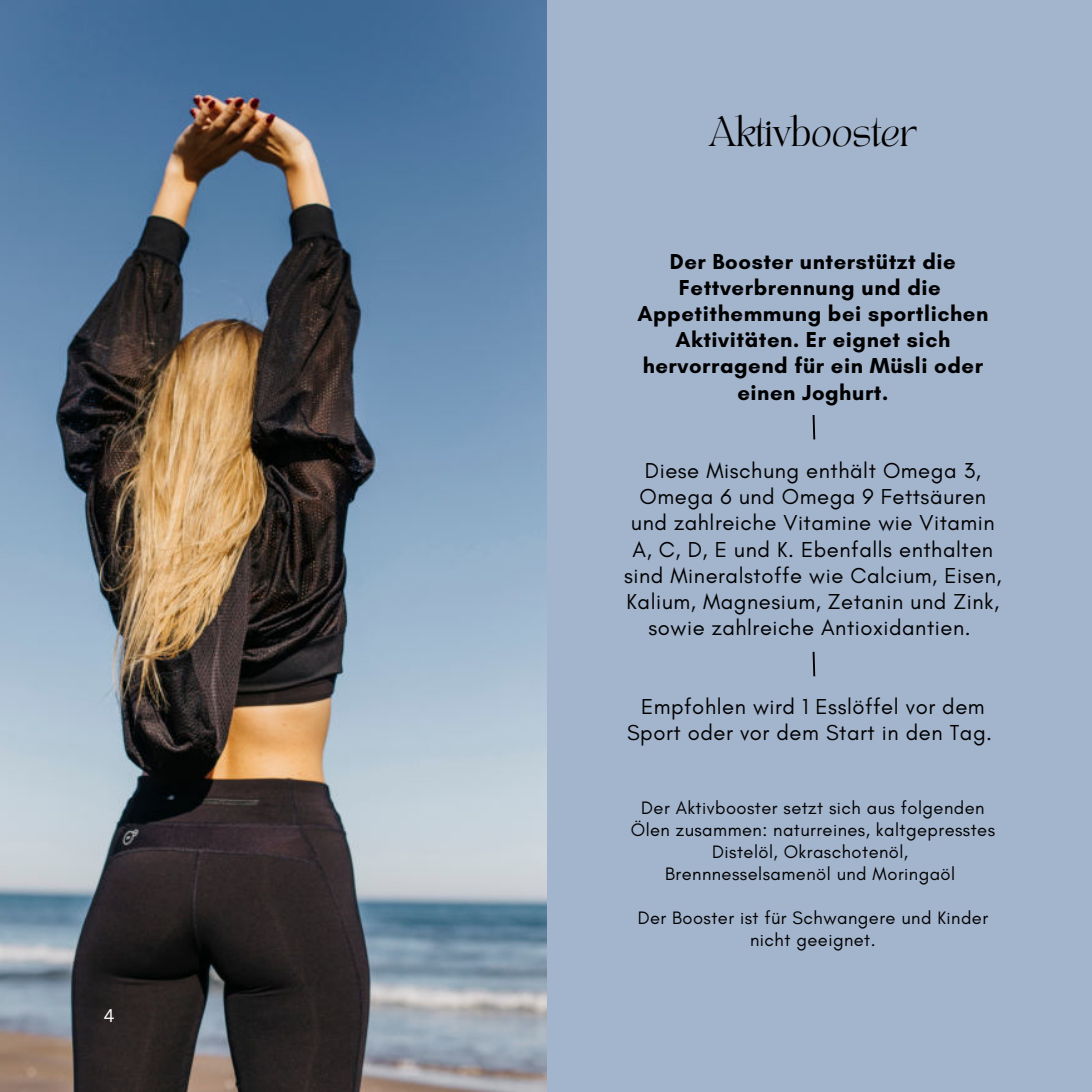
<style>
.page{position:relative;width:1092px;height:1092px;background:#fff}
.page>*{position:absolute;margin:0;border:0;box-sizing:border-box;transform-origin:0 0}
.t1{font:29.25px "TANAEGEAN";letter-spacing:-.03em;color:#000}
.t2{font:22px/26.2px "Glacial Indifference";letter-spacing:.025em;color:#000;text-align:center}
.t3{font:700 22px/26.2px "Glacial Indifference";letter-spacing:.025em;color:#000;text-align:center}
.t4{font:18.25px/22px "Glacial Indifference";letter-spacing:.025em;color:#000;text-align:center}
.t5{font:17.75px "Canva Sans";color:#fff}
</style>
<div class="page">
<div style="left:0;top:0;width:1091px;height:1091px;background:#a3b4cd"></div>
<img style="left:0;top:0;width:546px;height:1091px">
<hr style="left:812px;top:415px;width:3px;height:24px;background:#000">
<hr style="left:812px;top:651px;width:3px;height:25px;background:#000">
<p class="t5" style="left:104px;top:1004px;width:12px">4</p>
<h1 class="t1" style="left:708px;top:119px;width:210px">Aktivbooster</h1>
<p class="t3" style="left:637px;top:248px;width:352px">Der Booster unterstützt die<br>Fettverbrennung und die<br>Appetithemmung bei sportlichen<br>Aktivitäten. Er eignet sich hervorragend für ein Müsli oder einen Joghurt.</p>
<p class="t2" style="left:624px;top:458px;width:379px">Diese Mischung enthält Omega 3, Omega 6 und Omega 9 Fettsäuren und zahlreiche Vitamine wie Vitamin A, C, D, E und K. Ebenfalls enthalten sind Mineralstoffe wie Calcium, Eisen, Kalium, Magnesium,฀Zetanin und Zink, sowie zahlreiche Antioxidantien.</p>
<p class="t2" style="left:627px;top:693px;width:366px">Empfohlen wird 1 Esslöffel vor dem<br>Sport oder vor dem Start in den Tag.</p>
<p class="t4" style="left:630px;top:797px;width:366px">Der Aktivbooster setzt sich aus folgenden Ölen zusammen: naturreines, kaltgepresstes Distelöl, Okraschotenöl, Brennnesselsamenöl und Moringaöl</p>
<p class="t4" style="left:637px;top:907px;width:352px">Der Booster ist für Schwangere und Kinder nicht geeignet.</p>
</div>
